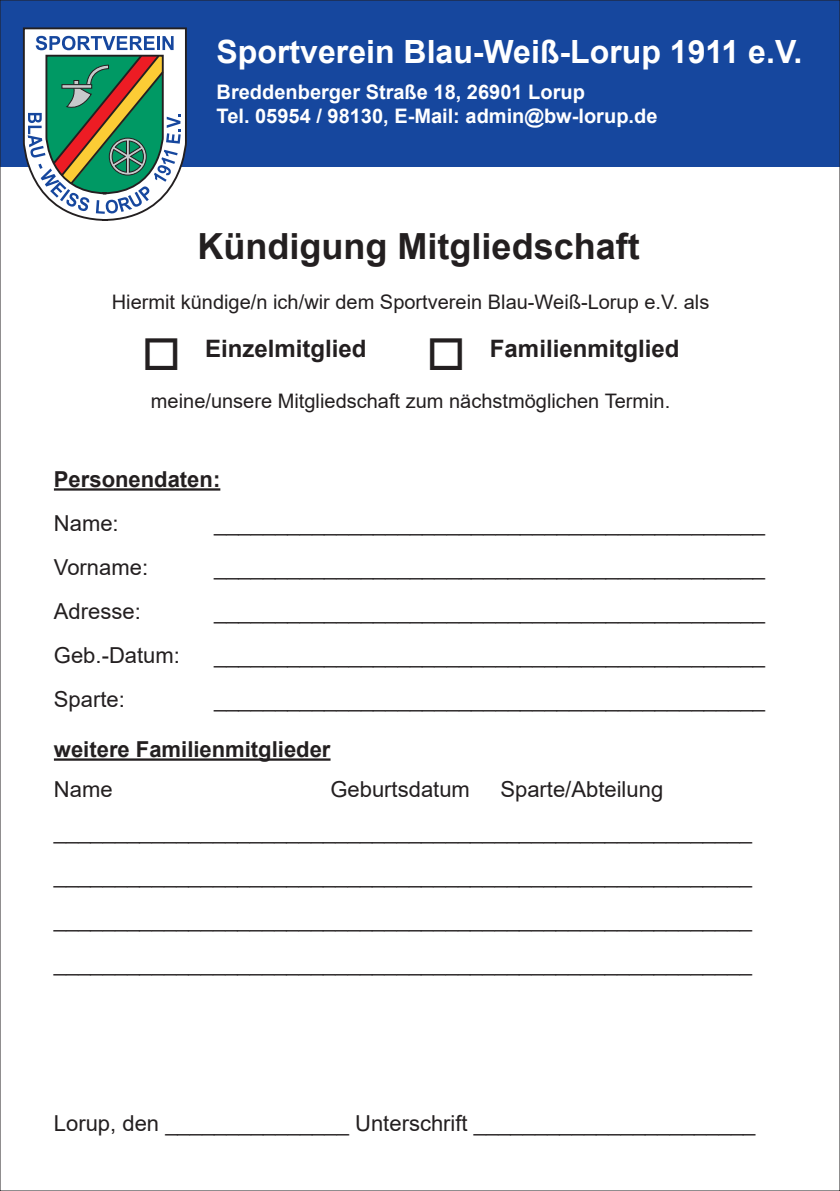
<style>
.page{position:relative;width:840px;height:1191px;background:#fff}
.page>*{position:absolute;margin:0;border:0;box-sizing:border-box;transform-origin:0 0}
.t1{font:700 36px "Arial";color:#231f20}
.t2{font:700 32px "Arial";color:#fff}
.t3{font:700 24px "Arial";color:#231f20}
.t4{font:22px/44px "Arial";color:#231f20}
.t5{font:700 22px "Arial";color:#231f20}
.t6{font:20px "Arial";color:#231f20}
.t7{font:700 20px/24px "Arial";color:#fff}
</style>
<div class="page">
<div style="left:0;top:0;width:839px;height:166px;background:#16479e"></div>
<svg style="left:22px;top:27px;width:166px;height:194px"></svg>
<hr style="left:54px;top:488px;width:166px;height:2px;background:#231f20">
<hr style="left:54px;top:758px;width:276px;height:2px;background:#231f20">
<h2 class="t2" style="left:216px;top:29px;width:587px">Sportverein Blau-Weiß-Lorup 1911 e.V.</h2>
<p class="t7" style="left:216px;top:80px;width:442px">Breddenberger Straße 18, 26901 Lorup<br>Tel. 05954 / 98130, E-Mail: admin@bw-lorup.de</p>
<h1 class="t1" style="left:197px;top:221px;width:444px">Kündigung Mitgliedschaft</h1>
<p class="t6" style="left:112px;top:289px;width:598px">Hiermit kündige/n ich/wir dem Sportverein Blau-Weiß-Lorup e.V. als</p>
<p class="t3" style="left:142px;top:332px;width:226px">□ Einzelmitglied</p>
<p class="t3" style="left:426px;top:332px;width:254px">□ Familienmitglied</p>
<p class="t6" style="left:151px;top:387px;width:520px">meine/unsere Mitgliedschaft zum nächstmöglichen Termin.</p>
<p class="t5" style="left:54px;top:464px;width:168px">Personendaten:</p>
<p class="t4" style="left:54px;top:501px;width:66px">Name:</p>
<p class="t4" style="left:214px;top:501px;width:552px">_____________________________________________</p>
<p class="t4" style="left:54px;top:545px;width:96px">Vorname:</p>
<p class="t4" style="left:214px;top:545px;width:552px">_____________________________________________</p>
<p class="t4" style="left:54px;top:589px;width:88px">Adresse:</p>
<p class="t4" style="left:214px;top:589px;width:552px">_____________________________________________</p>
<p class="t4" style="left:54px;top:633px;width:127px">Geb.-Datum:</p>
<p class="t4" style="left:214px;top:633px;width:552px">_____________________________________________</p>
<p class="t4" style="left:54px;top:677px;width:72px">Sparte:</p>
<p class="t4" style="left:214px;top:677px;width:552px">_____________________________________________</p>
<p class="t5" style="left:54px;top:734px;width:278px">weitere Familienmitglieder</p>
<p class="t4" style="left:54px;top:767px;width:60px">Name</p>
<p class="t4" style="left:330px;top:767px;width:141px">Geburtsdatum</p>
<p class="t4" style="left:54px;top:768px;width:699px;line-height:42px;text-indent:446px">Sparte/Abteilung _________________________________________________________</p>
<p class="t4" style="left:54px;top:853px;width:699px;text-align:justify">_________________________________________________________ _________________________________________________________ _________________________________________________________</p>
<p class="t4" style="left:54px;top:1101px;width:702px">Lorup, den _______________ Unterschrift _______________________</p>
</div>
